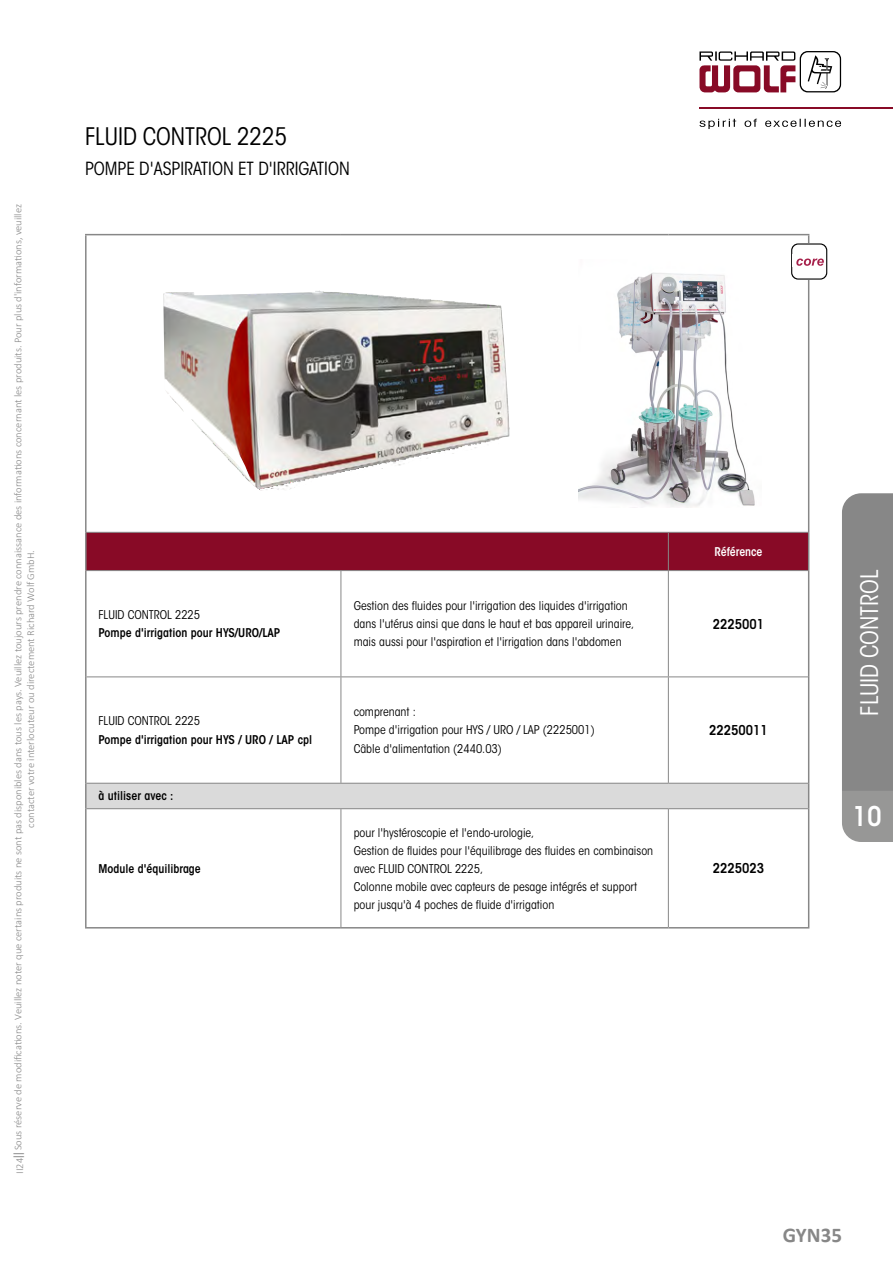
<style>
.page{position:relative;width:893px;height:1263px;background:#fff}
.page>*{position:absolute;margin:0;border:0;box-sizing:border-box;transform-origin:0 0}
.t1{font:600 condensed 27px "ITC Avant Garde Std";color:#fff}
.t2{font:condensed 24px "ITC Avant Garde Std";color:#000}
.t3{font:condensed 24px "ITC Avant Garde Std";color:#fff}
.t4{font:700 21px "Calibri";color:#878787}
.t5{font:condensed 18px "ITC Avant Garde Std";color:#000}
.t6{font:600 condensed 13.5px "ITC Avant Garde Std";color:#000}
.t7{font:condensed 12px/18px "ITC Avant Garde Std";color:#000}
.t8{font:600 condensed 12px "ITC Avant Garde Std";color:#000}
.t9{font:600 condensed 12px "ITC Avant Garde Std";color:#fff}
.t10{font:300 10.5px/12.6px "Calibri";color:#878787;text-align:center}
.s1{font-family:"Adobe Garamond Pro";font-weight:700}
</style>
<div class="page">
<svg style="left:699px;top:119px;width:142px;height:10px"></svg>
<svg style="left:699px;top:51px;width:142px;height:41px"></svg>
<hr style="left:699px;top:107px;width:194px;height:2px;background:#880a26">
<svg style="left:842px;top:493px;width:51px;height:349px;background:#8a8a8a"></svg>
<div style="left:87px;top:533px;width:721px;height:37px;background:#880a26"></div>
<div style="left:86px;top:783px;width:723px;height:26px;background:#dadada"></div>
<hr style="left:808px;top:235px;width:1px;height:297px;background:#878787">
<svg style="left:808px;top:783px;width:1px;height:26px"></svg>
<hr style="left:87px;top:532px;width:254px;height:1px;background:#878787">
<hr style="left:341px;top:532px;width:327px;height:1px;background:#878787">
<hr style="left:668px;top:532px;width:140px;height:1px;background:#878787">
<hr style="left:668px;top:533px;width:1px;height:37px;background:#878787">
<hr style="left:87px;top:570px;width:254px;height:1px;background:#878787">
<hr style="left:341px;top:570px;width:327px;height:1px;background:#878787">
<hr style="left:341px;top:571px;width:1px;height:105px;background:#878787">
<hr style="left:668px;top:570px;width:140px;height:1px;background:#878787">
<hr style="left:668px;top:571px;width:1px;height:105px;background:#878787">
<hr style="left:87px;top:676px;width:254px;height:1px;background:#878787">
<hr style="left:341px;top:676px;width:327px;height:1px;background:#878787">
<hr style="left:341px;top:677px;width:1px;height:106px;background:#878787">
<hr style="left:668px;top:676px;width:140px;height:1px;background:#878787">
<hr style="left:668px;top:677px;width:1px;height:106px;background:#878787">
<hr style="left:87px;top:783px;width:254px;height:1px;background:#878787">
<hr style="left:341px;top:783px;width:327px;height:1px;background:#878787">
<hr style="left:668px;top:783px;width:140px;height:1px;background:#878787">
<hr style="left:341px;top:809px;width:1px;height:118px;background:#878787">
<hr style="left:668px;top:809px;width:1px;height:118px;background:#878787">
<hr style="left:85px;top:234px;width:256px;height:1px;background:#878787">
<hr style="left:85px;top:235px;width:2px;height:297px;background:#878787">
<hr style="left:341px;top:234px;width:327px;height:1px;background:#878787">
<hr style="left:668px;top:234px;width:141px;height:1px;background:#878787">
<hr style="left:85px;top:532px;width:2px;height:39px;background:#878787">
<hr style="left:808px;top:532px;width:1px;height:39px;background:#878787">
<hr style="left:85px;top:571px;width:2px;height:106px;background:#878787">
<hr style="left:808px;top:571px;width:1px;height:106px;background:#878787">
<hr style="left:85px;top:677px;width:2px;height:106px;background:#878787">
<hr style="left:808px;top:677px;width:1px;height:106px;background:#878787">
<hr style="left:85px;top:783px;width:2px;height:26px;background:#878787">
<hr style="left:85px;top:809px;width:2px;height:118px;background:#878787">
<hr style="left:808px;top:809px;width:1px;height:118px;background:#878787">
<hr style="left:85px;top:927px;width:256px;height:1px;background:#878787">
<hr style="left:341px;top:927px;width:327px;height:1px;background:#878787">
<hr style="left:668px;top:927px;width:141px;height:1px;background:#878787">
<hr style="left:87px;top:808px;width:254px;height:1px;background:#878787">
<hr style="left:341px;top:808px;width:327px;height:1px;background:#878787">
<hr style="left:668px;top:808px;width:140px;height:1px;background:#878787">
<img style="left:163px;top:291px;width:347px;height:200px">
<img style="left:579px;top:272px;width:176px;height:236px">
<svg style="left:791px;top:243px;width:36px;height:37px"></svg>
<div style="left:792px;top:245px;width:34px;height:33px;background:#fff;border-radius:6px"></div>
<svg style="left:796px;top:258px;width:28px;height:8px"></svg>
<p class="t10" style="left:12px;top:1174px;width:971px;rotate:-90deg">II24<span class="s1">||</span> Sous réserve de modifications. Veuillez noter que certains produits ne sont pas disponibles dans tous les pays. Veuillez toujours prendre connaissance des informations concernant les produits. Pour plus d'informations, veuillez contacter votre interlocuteur ou directement Richard Wolf GmbH.</p>
<h2 class="t2" style="left:85px;top:122px;width:204px">FLUID CONTROL 2225</h2>
<h3 class="t5" style="left:85px;top:158px;width:266px">POMPE D'ASPIRATION ET D'IRRIGATION</h3>
<p class="t7" style="left:99px;top:606px;width:103px">FLUID CONTROL 2225</p>
<p class="t8" style="left:99px;top:625px;width:183px">Pompe d'irrigation pour HYS/URO/LAP</p>
<p class="t7" style="left:99px;top:712px;width:103px">FLUID CONTROL 2225</p>
<p class="t8" style="left:99px;top:732px;width:215px">Pompe d'irrigation pour HYS / URO / LAP cpl</p>
<p class="t8" style="left:99px;top:788px;width:76px">à utiliser avec :</p>
<p class="t8" style="left:99px;top:861px;width:104px">Module d'équilibrage</p>
<p class="t7" style="left:354px;top:597px;width:282px">Gestion des fluides pour l'irrigation des liquides d'irrigation dans l'utérus ainsi que dans le haut et bas appareil urinaire, mais aussi pour l'aspiration et l'irrigation dans l'abdomen</p>
<p class="t7" style="left:354px;top:703px;width:242px">comprenant :<br>Pompe d'irrigation pour HYS / URO / LAP (2225001)<br>Câble d'alimentation (2440.03)</p>
<p class="t7" style="left:354px;top:823px;width:301px">pour l'hystéroscopie et l'endo-urologie,<br>Gestion de fluides pour l'équilibrage des fluides en combinaison avec FLUID CONTROL 2225,<br>Colonne mobile avec capteurs de pesage intégrés et support pour jusqu'à 4 poches de fluide d'irrigation</p>
<p class="t9" style="left:714px;top:544px;width:49px">Référence</p>
<p class="t6" style="left:713px;top:615px;width:53px">2225001</p>
<p class="t6" style="left:709px;top:722px;width:60px">22250011</p>
<p class="t6" style="left:713px;top:860px;width:53px">2225023</p>
<h2 class="t3" style="left:855px;top:715px;width:148px;rotate:-90deg">FLUID CONTROL</h2>
<h1 class="t1" style="left:852px;top:800px;width:31px">10</h1>
<h3 class="t4" style="left:783px;top:1220px;width:61px">GYN35</h3>
</div>
